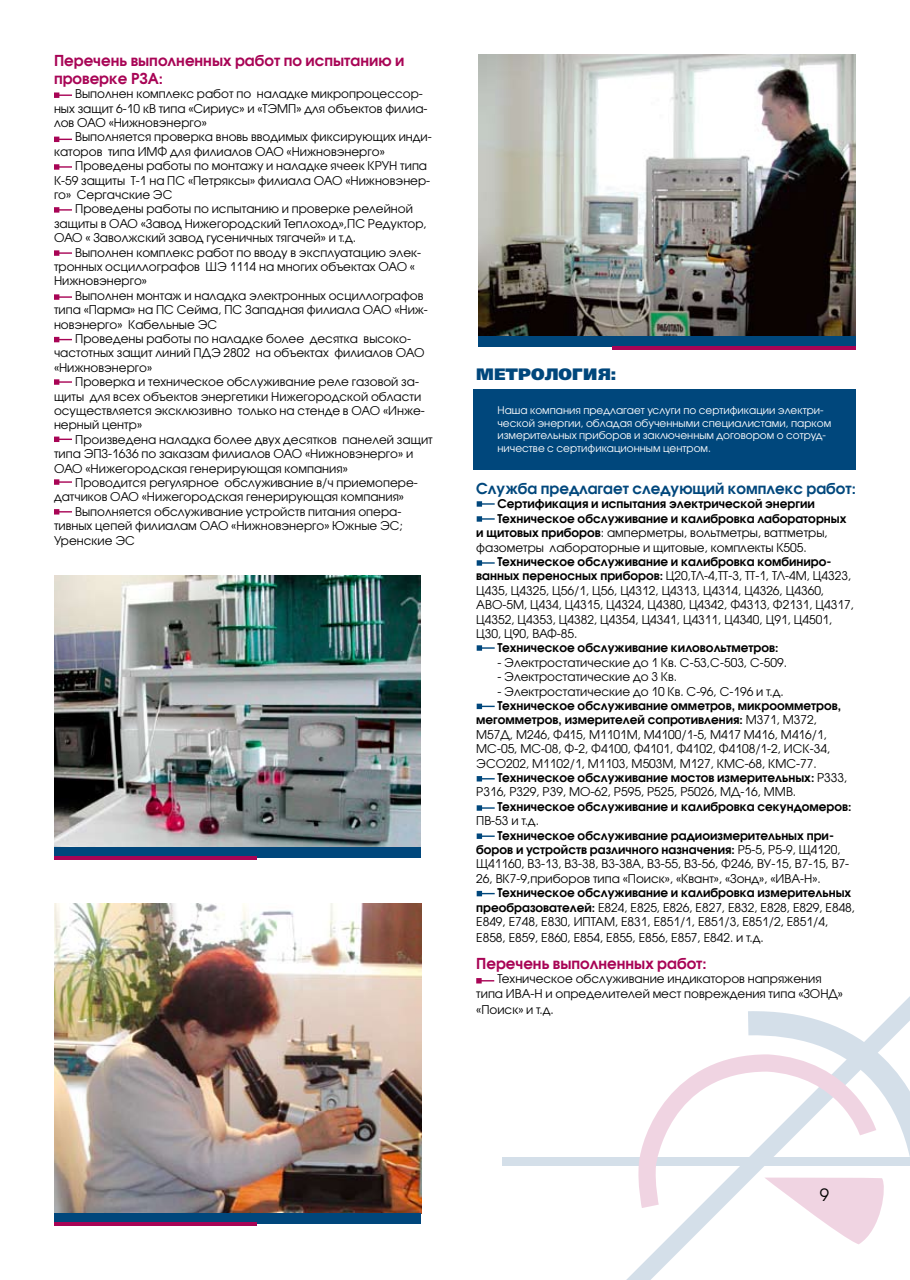
<style>
.page{position:relative;width:910px;height:1280px;background:#fff}
.page>*{position:absolute;margin:0;border:0;box-sizing:border-box;transform-origin:0 0}
.t1{font:16.5px "Free Set Black C";color:#00477c}
.t2{font:600 15px/18px "Avant Garde Gothic C";color:#a80455}
.t3{font:600 15px "Avant Garde Gothic C";color:#00477c}
.t4{font:12px/14.4px "Avant Garde Gothic C";color:#000}
.t5{font:600 12px "Avant Garde Gothic C";color:#000}
.t6{font:10.5px/12.6px "Avant Garde Gothic C";color:#fff}
.s1{font-weight:600}
</style>
<div class="page">
<svg style="left:612px;top:996px;width:298px;height:284px"></svg>
<div style="left:503px;top:1157px;width:407px;height:8px;background:#d4dfe9"></div>
<svg style="left:637px;top:1010px;width:273px;height:234px"></svg>
<div style="left:473px;top:389px;width:383px;height:81px;background:#00477c"></div>
<img style="left:478px;top:54px;width:378px;height:282px">
<svg style="left:54px;top:92px;width:18px;height:6px"></svg>
<svg style="left:54px;top:137px;width:18px;height:5px"></svg>
<svg style="left:54px;top:164px;width:18px;height:6px"></svg>
<svg style="left:54px;top:207px;width:18px;height:6px"></svg>
<svg style="left:54px;top:250px;width:18px;height:6px"></svg>
<svg style="left:54px;top:294px;width:18px;height:6px"></svg>
<svg style="left:54px;top:337px;width:18px;height:5px"></svg>
<svg style="left:477px;top:501px;width:18px;height:6px"></svg>
<svg style="left:477px;top:516px;width:18px;height:6px"></svg>
<svg style="left:477px;top:560px;width:18px;height:6px"></svg>
<svg style="left:477px;top:645px;width:18px;height:6px"></svg>
<svg style="left:477px;top:704px;width:18px;height:5px"></svg>
<svg style="left:477px;top:776px;width:18px;height:5px"></svg>
<svg style="left:477px;top:805px;width:18px;height:6px"></svg>
<svg style="left:477px;top:833px;width:18px;height:6px"></svg>
<svg style="left:477px;top:891px;width:18px;height:5px"></svg>
<svg style="left:476px;top:978px;width:18px;height:5px"></svg>
<div style="left:478px;top:336px;width:378px;height:10px;background:#00477c"></div>
<hr style="left:612px;top:346px;width:244px;height:4px;background:#a80455">
<img style="left:54px;top:903px;width:367px;height:310px">
<div style="left:54px;top:1213px;width:366px;height:10px;background:#00477c"></div>
<hr style="left:54px;top:1222px;width:203px;height:4px;background:#a80455">
<svg style="left:54px;top:379px;width:18px;height:6px"></svg>
<svg style="left:54px;top:437px;width:18px;height:5px"></svg>
<svg style="left:54px;top:479px;width:18px;height:6px"></svg>
<svg style="left:54px;top:509px;width:18px;height:5px"></svg>
<img style="left:54px;top:575px;width:366px;height:272px">
<div style="left:54px;top:847px;width:366px;height:10px;background:#00477c"></div>
<hr style="left:54px;top:856px;width:203px;height:4px;background:#a80455">
<p class="t2" style="left:54px;top:51px;width:352px">Перечень выполненных работ по испытанию и проверке РЗА:</p>
<p class="t4" style="left:54px;top:87px;width:375px;text-indent:21px">Выполнен комплекс работ по наладке микропроцессор&shy;ных защит 6-1 0 кВ типа «Сириус» и «ТЭМП» для объектов филиа&shy;лов ОАО «Нижновэнерго»</p>
<p class="t4" style="left:54px;top:130px;width:379px;text-indent:21px">Выполняется проверка вновь вводимых фиксирующих инди&shy;каторов типа ИМФ для филиалов ОАО «Нижновэнерго»</p>
<p class="t4" style="left:54px;top:159px;width:378px;text-indent:21px">Проведены работы по монтажу и наладке ячеек КРУН типа<br>К-59 защиты Т-1 на ПС «Петряксы» филиала ОАО «Нижновэнер&shy;го» Сергачские ЭС</p>
<p class="t4" style="left:54px;top:202px;width:374px;text-indent:21px">Проведены работы по испытанию и проверке релейной защиты в ОАО «Завод Нижегородский Теплоход»,ПС Редуктор,<br>ОАО « Заволжский завод гусеничных тягачей» и т.д.</p>
<p class="t4" style="left:54px;top:245px;width:369px;text-indent:21px">Выполнен комплекс работ по вводу в эксплуатацию элек&shy;тронных осциллографов ШЭ 111 4 на многих объектах ОАО «<br>Нижновэнерго»</p>
<p class="t4" style="left:54px;top:288px;width:375px;text-indent:21px">Выполнен монтаж и наладка электронных осциллографов типа «Парма» на ПС Сейма, ПС Западная филиала ОАО «Ниж&shy;новэнерго» Кабельные ЭС</p>
<p class="t4" style="left:54px;top:331px;width:372px;text-indent:21px">Проведены работы по наладке более десятка высоко&shy;частотных защит линий ПДЭ 2802 на объектах филиалов ОАО «Нижновэнерго»</p>
<p class="t4" style="left:54px;top:375px;width:372px;text-indent:21px">Проверка и техническое обслуживание реле газовой за&shy;щиты для всех объектов энергетики Нижегородской области осуществляется эксклюзивно только на стенде в ОАО «Инже&shy;нерный центр»</p>
<p class="t4" style="left:54px;top:432px;width:380px;text-indent:21px">Произведена наладка более двух десятков панелей защит типа ЭПЗ-1 636 по заказам филиалов ОАО «Нижновэнерго» и<br>ОАО «Нижегородская генерирующая компания»</p>
<p class="t4" style="left:54px;top:475px;width:365px;text-indent:21px">Проводится регулярное обслуживание в/ч приемопере&shy;датчиков ОАО «Нижегородская генерирующая компания»</p>
<p class="t4" style="left:54px;top:504px;width:350px;text-indent:21px">Выполняется обслуживание устройств питания опера&shy;тивных цепей филиалам ОАО «Нижновэнерго» Южные ЭС;<br>Уренские ЭС</p>
<h1 class="t1" style="left:476px;top:364px;width:142px">МЕТРОЛОГИЯ:</h1>
<p class="t6" style="left:497px;top:404px;width:335px">Наша компания предлагает услуги по сертификации электри&shy;ческой энергии, обладая обученными специалистами, парком измерительных приборов и заключенным договором о сотруд&shy;ничестве с сертификационным центром.</p>
<p class="t3" style="left:476px;top:479px;width:381px">Служба предлагает следующий комплекс работ:</p>
<p class="t5" style="left:497px;top:497px;width:319px">Сертификация и испытания электрической энергии</p>
<p class="t5" style="left:497px;top:511px;width:350px">Техническое обслуживание и калибровка лабораторных</p>
<p class="t4" style="left:476px;top:525px;width:353px"><span class="s1">и щитовых приборов</span>: амперметры, вольтметры, ваттметры,</p>
<p class="t4" style="left:476px;top:540px;width:332px">фазометры лабораторные и щитовые, комплекты К505.</p>
<p class="t4" style="left:476px;top:554px;width:377px;text-indent:21px"><span class="s1">Техническое обслуживание и калибровка комбиниро&shy;ванных переносных приборов:</span> Ц20,ТЛ-4,ТТ-3, ТТ-1 , ТЛ-4М, Ц4323, Ц435, Ц4325, Ц56/1 , Ц56, Ц4312, Ц4313, Ц431 4, Ц4326, Ц4360, АВО-5М, Ц434, Ц431 5, Ц4324, Ц4380, Ц4342, Ф4313, Ф2131</p>
<p class="t4" style="left:476px;top:597px;width:379px;text-indent:333px">, Ц431 7,<br>Ц4352, Ц4353, Ц4382, Ц4354, Ц4341 , Ц4311 , Ц4340, Ц91 , Ц4501 ,<br>Ц30, Ц90, ВАФ-85.</p>
<p class="t5" style="left:497px;top:641px;width:282px">Техническое обслуживание киловольтметров:</p>
<p class="t4" style="left:497px;top:655px;width:291px">- Электростатические до 1 Кв. С-53,С-503, С-509.</p>
<p class="t4" style="left:497px;top:669px;width:181px">- Электростатические до 3 Кв.</p>
<p class="t4" style="left:497px;top:684px;width:288px">- Электростатические до 1 0 Кв. С-96, С-1 96 и т.д.</p>
<p class="t4" style="left:476px;top:698px;width:366px;text-indent:21px"><span class="s1">Техническое обслуживание омметров, микроомметров, мегомметров, измерителей сопротивления:</span> М371 , М372, М57Д, М246, Ф41 5, М11 01 М, М41 00/1 -5, М41 7 М41 6, М41 6/1 , МС-05, МС-08, Ф-2, Ф41 00, Ф41 01 , Ф41 02, Ф41 08/1 -2, ИСК-34, ЭСО202, М11 02/1 , М11 03, М503М, М127, КМС-68, КМС-77.</p>
<p class="t4" style="left:476px;top:770px;width:373px;text-indent:21px"><span class="s1">Техническое обслуживание мостов измерительных:</span> Р333,<br>Р31 6, Р329, Р39, МО-62, Р595, Р525, Р5026, МД-1 6, ММВ.</p>
<p class="t5" style="left:497px;top:799px;width:355px">Техническое обслуживание и калибровка секундомеров:</p>
<p class="t4" style="left:476px;top:813px;width:64px">ПВ-53 и т.д.</p>
<p class="t4" style="left:476px;top:828px;width:375px;text-indent:21px"><span class="s1">Техническое обслуживание радиоизмерительных при&shy;боров и устройств различного назначения:</span> Р5-5, Р5-9, Щ4120, Щ411 60, В3-13, В3-38, В3-38А, В3-55, В3-56, Ф246, ВУ-1 5, В7-1 5, В7- 26, ВК7-9,приборов типа «Поиск», «Квант», «Зонд», «ИВА-Н».</p>
<p class="t4" style="left:476px;top:885px;width:381px;text-indent:21px"><span class="s1">Техническое обслуживание и калибровка измерительных преобразователей:</span> Е824, Е825, Е826, Е827, Е832, Е828, Е829, Е848,<br>Е849, Е748, Е830, ИПТАМ, Е831 , Е851 /1 , Е851 /3, Е851 /2, Е851 /4,</p>
<p class="t4" style="left:476px;top:930px;width:289px">Е858, Е859, Е860, Е854, Е855, Е856, Е857, Е842. и т.д.</p>
<p class="t2" style="left:476px;top:954px;width:232px">Перечень выполненных работ:</p>
<p class="t4" style="left:476px;top:971px;width:368px;text-align:center">Техническое обслуживание индикаторов напряжения<br>типа ИВА-Н и определителей мест повреждения типа «ЗОНД»</p>
<p class="t4" style="left:476px;top:1002px;width:79px">«Поиск» и т.д.</p>
</div>
